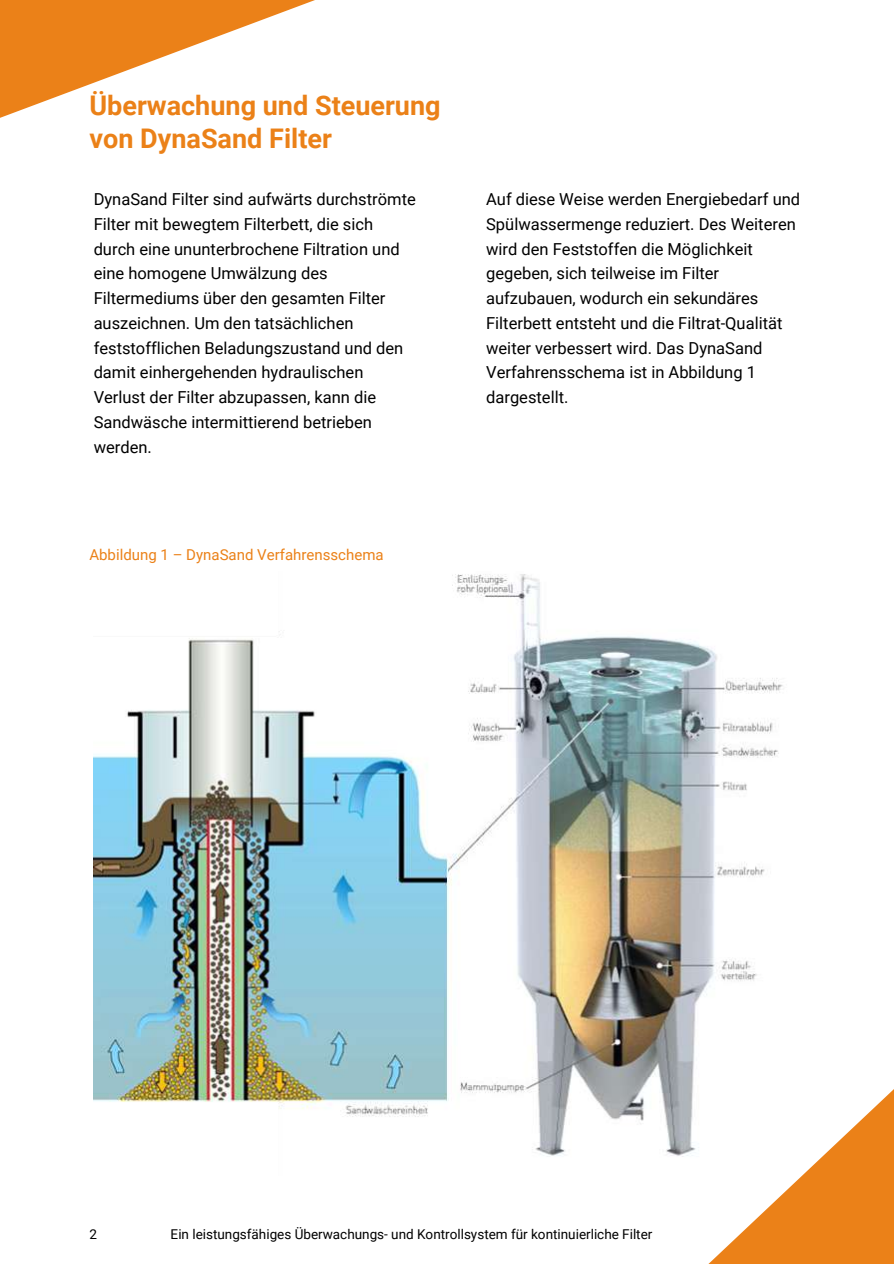
<style>
.page{position:relative;width:894px;height:1264px;background:#fff}
.page>*{position:absolute;margin:0;border:0;box-sizing:border-box;transform-origin:0 0}
.t1{font:700 27px/33.8px "Roboto";color:#eb8118}
.t2{font:16.5px/24.8px "Roboto";color:#000}
.t3{font:15px "Roboto";color:#eb8118}
.t4{font:13.5px "Roboto";color:#000}
</style>
<div class="page">
<svg style="left:709px;top:1090px;width:184px;height:173px;fill:#eb8118"></svg>
<svg style="left:0;top:0;width:315px;height:118px;fill:#eb8118"></svg>
<img style="left:94px;top:574px;width:706px;height:600px">
<h1 class="t1" style="left:89px;top:88px;width:352px">Überwachung und Steuerung von DynaSand Filter</h1>
<p class="t2" style="left:94px;top:187px;width:323px">DynaSand Filter sind aufwärts durchströmte Filter mit bewegtem Filterbett, die sich durch eine ununterbrochene Filtration und eine homogene Umwälzung des Filtermediums über den gesamten Filter auszeichnen. Um den tatsächlichen feststofflichen Beladungszustand und den damit einhergehenden hydraulischen Verlust der Filter abzupassen, kann die Sandwäsche intermittierend betrieben werden.</p>
<p class="t3" style="left:89px;top:546px;width:296px">Abbildung 1 – DynaSand Verfahrensschema</p>
<p class="t2" style="left:486px;top:187px;width:315px">Auf diese Weise werden Energiebedarf und Spülwassermenge reduziert. Des Weiteren wird den Feststoffen die Möglichkeit gegeben, sich teilweise im Filter aufzubauen, wodurch ein sekundäres Filterbett entsteht und die Filtrat-Qualität weiter verbessert wird. Das DynaSand Verfahrensschema ist in Abbildung 1 dargestellt.</p>
<p class="t4" style="left:89px;top:1225px;width:9px">2</p>
<p class="t4" style="left:171px;top:1225px;width:483px">Ein leistungsfähiges Überwachungs- und Kontrollsystem für kontinuierliche Filter</p>
</div>
